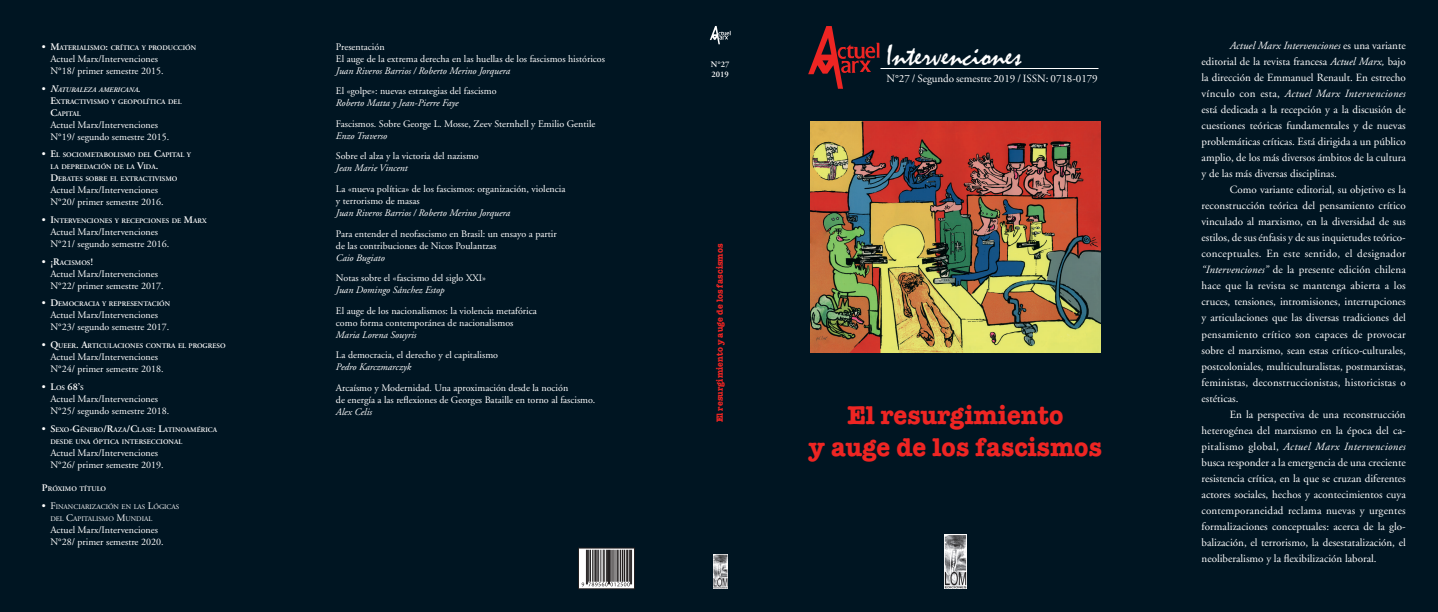
<style>
.page{position:relative;width:1438px;height:612px;background:#fff}
.page>*{position:absolute;margin:0;border:0;box-sizing:border-box;transform-origin:0 0}
.t1{font:30px "Mistral";color:#fff}
.t2{font:700 26px/31.2px "American Typewriter";letter-spacing:.005em;color:#ee2523;text-align:center;scale:.95 1}
.t3{font:11px/16px "Adobe Garamond";color:#fff;text-align:justify}
.t4{font:10px/12px "Adobe Garamond";color:#fff}
.t5{font:italic 10px "Adobe Garamond";color:#fff}
.t6{font:700 9px "American Typewriter";letter-spacing:.005em;color:#ee2523;scale:.95 1}
.t7{font:600 8.5px/9.5px "Adobe Garamond";color:#fff}
.t8{font:600 7px/12px "Adobe Garamond";color:#fff}
.t9{font:7px/12px "Adobe Garamond";color:#fff}
.s1{font-size:10px}
.s2{font-style:italic;font-size:10px}
.s3{font-style:italic}
.s4{font-weight:600}
.s5{font-weight:600;font-size:7px}
.s6{font-weight:600;font-size:10px}
</style>
<div class="page">
<div style="left:0;top:0;width:1438px;height:611px;background:#001522"></div>
<img style="left:944px;top:534px;width:22px;height:54px">
<img style="left:713px;top:554px;width:14px;height:34px">
<hr style="left:880px;top:68px;width:218px;height:1px;background:#fff">
<svg style="left:808px;top:26px;width:72px;height:63px"></svg>
<svg style="left:710px;top:26px;width:21px;height:18px"></svg>
<img style="left:810px;top:122px;width:290px;height:230px">
<svg style="left:580px;top:549px;width:52px;height:37px"></svg>
<div style="left:578px;top:547px;width:56px;height:41px;border:1px solid #231f20"></div>
<hr style="left:586px;top:549px;width:1px;height:35px;background:#231f20">
<hr style="left:587px;top:549px;width:1px;height:35px;background:#231f20">
<hr style="left:588px;top:549px;width:1px;height:32px;background:#231f20">
<hr style="left:590px;top:549px;width:1px;height:32px;background:#231f20">
<hr style="left:592px;top:549px;width:1px;height:32px;background:#231f20">
<hr style="left:594px;top:549px;width:1px;height:32px;background:#231f20">
<hr style="left:595px;top:549px;width:1px;height:32px;background:#231f20">
<hr style="left:596px;top:549px;width:2px;height:32px;background:#231f20">
<hr style="left:598px;top:549px;width:1px;height:32px;background:#231f20">
<hr style="left:600px;top:549px;width:1px;height:32px;background:#231f20">
<hr style="left:603px;top:549px;width:1px;height:32px;background:#231f20">
<hr style="left:604px;top:549px;width:1px;height:32px;background:#231f20">
<hr style="left:606px;top:549px;width:1px;height:32px;background:#231f20">
<hr style="left:607px;top:549px;width:1px;height:32px;background:#231f20">
<hr style="left:608px;top:549px;width:1px;height:35px;background:#231f20">
<hr style="left:609px;top:549px;width:1px;height:35px;background:#231f20">
<hr style="left:610px;top:549px;width:1px;height:32px;background:#231f20">
<hr style="left:612px;top:549px;width:1px;height:32px;background:#231f20">
<hr style="left:613px;top:549px;width:1px;height:32px;background:#231f20">
<hr style="left:615px;top:549px;width:1px;height:32px;background:#231f20">
<hr style="left:617px;top:549px;width:1px;height:32px;background:#231f20">
<hr style="left:618px;top:549px;width:1px;height:32px;background:#231f20">
<hr style="left:620px;top:549px;width:1px;height:32px;background:#231f20">
<hr style="left:622px;top:549px;width:1px;height:32px;background:#231f20">
<hr style="left:624px;top:549px;width:1px;height:32px;background:#231f20">
<hr style="left:626px;top:549px;width:1px;height:32px;background:#231f20">
<hr style="left:627px;top:549px;width:1px;height:32px;background:#231f20">
<hr style="left:629px;top:549px;width:1px;height:32px;background:#231f20">
<hr style="left:630px;top:549px;width:1px;height:35px;background:#231f20">
<hr style="left:631px;top:549px;width:1px;height:35px;background:#231f20">
<svg style="left:581px;top:582px;width:49px;height:4px"></svg>
<p class="t8" style="left:42px;top:42px;width:156px"><span class="s1">• M</span>ATERIALISMO<span class="s1">:</span> CRÍTICA Y PRODUCCIÓN</p>
<p class="t4" style="left:50px;top:53px;width:115px">Actuel Marx/Intervenciones<br>N°18/ primer semestre 2015.</p>
<p class="t8" style="left:50px;top:84px;width:133px;text-indent:-9px"><span class="s1">•</span> <span class="s2">N</span><span class="s3">ATURALEZA AMERICANA</span><span class="s2">.<br></span><span class="s1">E</span>XTRACTIVISMO Y GEOPOLÍTICA DEL<br><span class="s1">C</span>APITAL</p>
<p class="t4" style="left:50px;top:119px;width:121px">Actuel Marx/Intervenciones<br>N°19/ segundo semestre 2015.</p>
<p class="t8" style="left:50px;top:150px;width:142px;text-indent:-9px"><span class="s1">• E</span>L SOCIOMETABOLISMO DEL <span class="s1">C</span>APITAL Y<br>LA DEPREDACIÓN DE LA <span class="s1">V</span>IDA<span class="s1">.<br>D</span>EBATES SOBRE EL EXTRACTIVISMO</p>
<p class="t4" style="left:50px;top:185px;width:115px">Actuel Marx/Intervenciones<br>N°20/ primer semestre 2016.</p>
<p class="t8" style="left:42px;top:215px;width:166px"><span class="s1">• I</span>NTERVENCIONES Y RECEPCIONES DE <span class="s1">M</span>ARX</p>
<p class="t4" style="left:50px;top:227px;width:121px">Actuel Marx/Intervenciones<br>N°21/ segundo semestre 2016.</p>
<p class="t8" style="left:42px;top:257px;width:53px"><span class="s1">• ¡R</span>ACISMOS<span class="s1">!</span></p>
<p class="t4" style="left:50px;top:268px;width:115px">Actuel Marx/Intervenciones<br>N°22/ primer semestre 2017.</p>
<p class="t8" style="left:42px;top:299px;width:130px"><span class="s1">• D</span>EMOCRACIA Y REPRESENTACIÓN</p>
<p class="t4" style="left:50px;top:310px;width:121px">Actuel Marx/Intervenciones<br>N°23/ segundo semestre 2017.</p>
<p class="t8" style="left:42px;top:340px;width:185px"><span class="s1">• Q</span>UEER<span class="s1">. A</span>RTICULACIONES CONTRA EL PROGRESO</p>
<p class="t4" style="left:50px;top:352px;width:115px">Actuel Marx/Intervenciones<br>N°24/ primer semestre 2018.</p>
<p class="t4" style="left:50px;top:381px;width:121px;text-indent:-9px"><span class="s4">• L</span><span class="s5">OS</span> <span class="s4">68’</span><span class="s5">S<br></span>Actuel Marx/Intervenciones<br>N°25/ segundo semestre 2018.</p>
<p class="t8" style="left:50px;top:424px;width:168px;text-indent:-9px"><span class="s1">• S</span>EXO<span class="s1">-G</span>ÉNERO<span class="s1">/R</span>AZA<span class="s1">/C</span>LASE<span class="s1">: L</span>ATINOAMÉRICA<br>DESDE UNA ÓPTICA INTERSECCIONAL</p>
<p class="t4" style="left:50px;top:447px;width:115px">Actuel Marx/Intervenciones<br>N°26/ primer semestre 2019.</p>
<p class="t8" style="left:42px;top:483px;width:66px"><span class="s1">P</span>RÓXIMO TÍTULO</p>
<p class="t9" style="left:50px;top:501px;width:130px;text-indent:-9px"><span class="s6">•</span> <span class="s1">F</span>INANCIARIZACIÓN EN LAS <span class="s1">L</span>ÓGICAS<br>DEL <span class="s1">C</span>APITALISMO <span class="s1">M</span>UNDIAL</p>
<p class="t4" style="left:50px;top:524px;width:115px">Actuel Marx/Intervenciones<br>N°28/ primer semestre 2020.</p>
<p class="t4" style="left:336px;top:41px;width:270px">Presentación<br>El auge de la extrema derecha en las huellas de los fascismos históricos</p>
<p class="t5" style="left:336px;top:67px;width:176px">Juan Riveros Barrios / Roberto Merino Jorquera</p>
<p class="t4" style="left:336px;top:86px;width:162px">El «golpe»: nuevas estrategias del fascismo</p>
<p class="t5" style="left:336px;top:99px;width:124px">Roberto Matta y Jean-Pierre Faye</p>
<p class="t4" style="left:336px;top:119px;width:261px">Fascismos. Sobre George L. Mosse, Zeev Sternhell y Emilio Gentile</p>
<p class="t5" style="left:336px;top:132px;width:53px">Enzo Traverso</p>
<p class="t4" style="left:336px;top:151px;width:144px">Sobre el alza y la victoria del nazismo</p>
<p class="t5" style="left:336px;top:164px;width:73px">Jean Marie Vincent</p>
<p class="t4" style="left:336px;top:184px;width:231px">La «nueva política» de los fascismos: organización, violencia y terrorismo de masas</p>
<p class="t5" style="left:336px;top:209px;width:176px">Juan Riveros Barrios / Roberto Merino Jorquera</p>
<p class="t4" style="left:336px;top:228px;width:222px">Para entender el neofascismo en Brasil: un ensayo a partir de las contribuciones de Nicos Poulantzas</p>
<p class="t5" style="left:336px;top:253px;width:50px">Caio Bugiato</p>
<p class="t4" style="left:336px;top:273px;width:152px">Notas sobre el «fascismo del siglo XXI»</p>
<p class="t5" style="left:336px;top:286px;width:110px">Juan Domingo Sánchez Estop</p>
<p class="t4" style="left:336px;top:305px;width:202px">El auge de los nacionalismos: la violencia metafórica como forma contemporánea de nacionalismos</p>
<p class="t5" style="left:336px;top:330px;width:82px">Maria Lorena Souyris</p>
<p class="t4" style="left:336px;top:350px;width:164px">La democracia, el derecho y el capitalismo</p>
<p class="t5" style="left:336px;top:363px;width:77px">Pedro Karczmarczyk</p>
<p class="t4" style="left:336px;top:382px;width:261px">Arcaísmo y Modernidad. Una aproximación desde la noción<br>de energía a las reflexiones de Georges Bataille en torno al fascismo.</p>
<p class="t5" style="left:336px;top:407px;width:38px">Alex Celis</p>
<p class="t7" style="left:711px;top:61px;width:20px">N°27<br>2019</p>
<p class="t6" style="left:716px;top:422px;width:189px;rotate:-90deg">El resurgimiento y auge de los fascismos</p>
<h1 class="t1" style="left:886px;top:42px;width:137px">Intervenciones</h1>
<p class="t3" style="left:886px;top:71px;width:213px">N°27 / Segundo semestre 2019 / ISSN: 0718-0179</p>
<h2 class="t2" style="left:809px;top:402px;width:310px">El resurgimiento<br>y auge de los fascismos</h2>
<p class="t3" style="left:1201px;top:39px;width:206px;text-indent:28px"><span class="s3">Actuel Marx Intervenciones</span> es una variante editorial de la revista francesa <span class="s3">Actuel Marx,</span> bajo la dirección de Emmanuel Renault. En estrecho vínculo con esta, <span class="s3">Actuel Marx Intervenciones </span>está dedicada a la recepción y a la discusión de cuestiones teóricas fundamentales y de nuevas problemáticas críticas. Está dirigida a un público amplio, de los más diversos ámbitos de la cultura y de las más diversas disciplinas.</p>
<p class="t3" style="left:1201px;top:183px;width:206px;text-indent:28px">Como variante editorial, su objetivo es la reconstrucción teórica del pensamiento crítico vinculado al marxismo, en la diversidad de sus estilos, de sus énfasis y de sus inquietudes teórico&shy;conceptuales. En este sentido, el designador <span class="s3">“Intervenciones”</span> de la presente edición chilena hace que la revista se mantenga abierta a los cruces, tensiones, intromisiones, interrupciones y articulaciones que las diversas tradiciones del pensamiento crítico son capaces de provocar sobre el marxismo, sean estas crítico-culturales, postcoloniales, multiculturalistas, postmarxistas, feministas, deconstruccionistas, historicistas o estéticas.</p>
<p class="t3" style="left:1201px;top:407px;width:206px;text-indent:28px">En la perspectiva de una reconstrucción heterogénea del marxismo en la época del ca&shy;pitalismo global, <span class="s3">Actuel Marx Intervenciones </span>busca responder a la emergencia de una creciente resistencia crítica, en la que se cruzan diferentes actores sociales, hechos y acontecimientos cuya contemporaneidad reclama nuevas y urgentes formalizaciones conceptuales: acerca de la glo&shy;balización, el terrorismo, la desestatalización, el neoliberalismo y la flexibilización laboral.</p>
</div>
